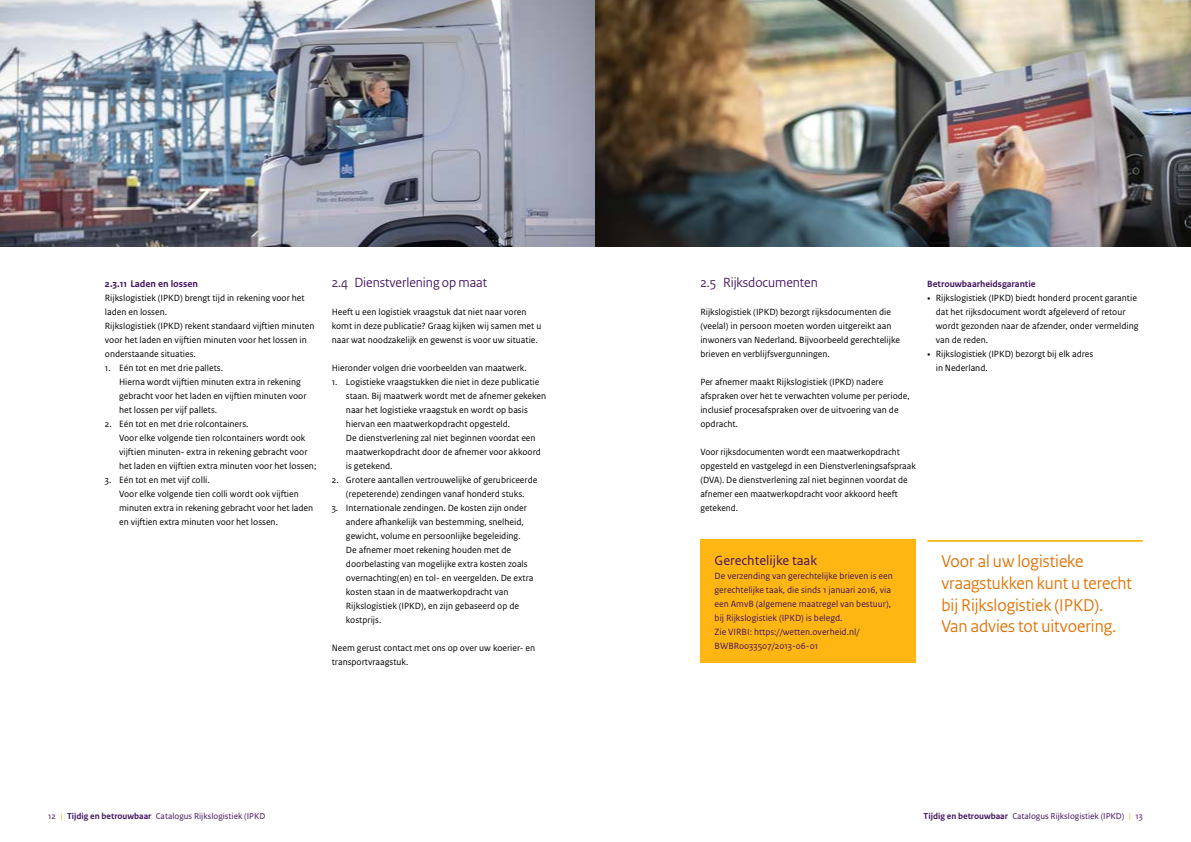
<style>
.page{position:relative;width:1191px;height:842px;background:#fff}
.page>*{position:absolute;margin:0;border:0;box-sizing:border-box;transform-origin:0 0}
.t1{font:18px/21.6px "Rijksoverheid Sans Heading";color:#e17000}
.t2{font:14px "Rijksoverheid Sans Heading";color:#42145f}
.t3{font:14px "Rijksoverheid Sans Text";color:#42145f}
.t4{font:700 10px "Rijksoverheid Sans Text";color:#42145f}
.t5{font:9.5px/14px "Rijksoverheid Sans Text";color:#000}
.t6{font:9.5px/14px "Rijksoverheid Sans Text";color:#42145f}
.t7{font:700 9.5px "Rijksoverheid Sans Text";color:#42145f}
.t8{font:9px "Rijksoverheid Sans Text";color:#42145f}
.s1{font-family:"Rijksoverheid Serif"}
.s2{color:#ffb612}
.s3{font-weight:700}
</style>
<div class="page">
<img style="left:0;top:0;width:1191px;height:247px">
<div style="left:700px;top:539px;width:216px;height:124px;background:#ffb612"></div>
<hr style="left:927px;top:540px;width:215px;height:2px;background:#ffb612">
<p class="t4" style="left:105px;top:278px;width:95px">2.3.11 Laden en lossen</p>
<p class="t5" style="left:105px;top:291px;width:211px">Rijkslogistiek (IPKD) brengt tijd in rekening voor het laden en lossen.<br>Rijkslogistiek (IPKD) rekent standaard vijftien minuten voor het laden en vijftien minuten voor het lossen in onderstaande situaties.</p>
<p class="t5" style="left:119px;top:361px;width:189px;text-indent:-14px">1. Eén tot en met drie pallets.<br>Hierna wordt vijftien minuten extra in rekening gebracht voor het laden en vijftien minuten voor het lossen per vijf pallets.</p>
<p class="t5" style="left:119px;top:417px;width:199px;text-indent:-14px">2. Eén tot en met drie rolcontainers.<br>Voor elke volgende tien rolcontainers wordt ook vijftien minuten- extra in rekening gebracht voor het laden en vijftien extra minuten voor het lossen;</p>
<p class="t5" style="left:119px;top:473px;width:196px;text-indent:-14px">3. Eén tot en met vijf colli.<br>Voor elke volgende tien colli wordt ook vijftien minuten extra in rekening gebracht voor het laden en vijftien extra minuten voor het lossen.</p>
<h2 class="t2" style="left:332px;top:275px;width:157px">2.4 Dienstverlening op maat</h2>
<p class="t5" style="left:332px;top:305px;width:211px">Heeft u een logistiek vraagstuk dat niet naar voren komt in deze publicatie? Graag kijken wij samen met u naar wat noodzakelijk en gewenst is voor uw situatie.</p>
<p class="t5" style="left:332px;top:361px;width:196px">Hieronder volgen drie voorbeelden van maatwerk.</p>
<p class="t5" style="left:346px;top:375px;width:202px;text-indent:-14px">1. Logistieke vraagstukken die niet in deze publicatie staan. Bij maatwerk wordt met de afnemer gekeken naar het logistieke vraagstuk en wordt op basis hiervan een maatwerkopdracht opgesteld.<br>De dienstverlening zal niet beginnen voordat een maatwerkopdracht door de afnemer voor akkoord is getekend.</p>
<p class="t5" style="left:332px;top:473px;width:207px;text-align:center">2. Grotere aantallen vertrouwelijke of gerubriceerde (repeterende) zendingen vanaf honderd stuks.</p>
<p class="t5" style="left:346px;top:501px;width:189px;text-indent:-14px">3. Internationale zendingen. De kosten zijn onder andere afhankelijk van bestemming, snelheid, gewicht, volume en persoonlijke begeleiding.<br>De afnemer moet rekening houden met de doorbelasting van mogelijke extra kosten zoals overnachting(en) en tol- en veergelden. De extra kosten staan in de maatwerkopdracht van Rijkslogistiek (IPKD), en zijn gebaseerd op de kostprijs.</p>
<p class="t5" style="left:332px;top:641px;width:205px">Neem gerust contact met ons op over uw koerier- en transportvraagstuk.</p>
<h2 class="t2" style="left:700px;top:275px;width:119px">2.5 Rijksdocumenten</h2>
<p class="t5" style="left:700px;top:305px;width:201px">Rijkslogistiek (IPKD) bezorgt rijksdocumenten die (veelal) in persoon moeten worden uitgereikt aan inwoners van Nederland. Bijvoorbeeld gerechtelijke brieven en verblijfsvergunningen.</p>
<p class="t5" style="left:700px;top:375px;width:211px">Per afnemer maakt Rijkslogistiek (IPKD) nadere afspraken over het te verwachten volume per periode, inclusief procesafspraken over de uitvoering van de opdracht.</p>
<p class="t5" style="left:700px;top:445px;width:217px">Voor rijksdocumenten wordt een maatwerkopdracht opgesteld en vastgelegd in een Dienstverleningsafspraak (DVA). De dienstverlening zal niet beginnen voordat de afnemer een maatwerkopdracht voor akkoord heeft getekend.</p>
<p class="t7" style="left:927px;top:279px;width:110px">Betrouwbaarheidsgarantie</p>
<p class="t5" style="left:935px;top:291px;width:204px;text-indent:-9px"><span class="s1">•</span> Rijkslogistiek (IPKD) biedt honderd procent garantie dat het rijksdocument wordt afgeleverd of retour wordt gezonden naar de afzender, onder vermelding van de reden.</p>
<p class="t5" style="left:935px;top:347px;width:159px;text-indent:-9px"><span class="s1">•</span> Rijkslogistiek (IPKD) bezorgt bij elk adres in Nederland.</p>
<h2 class="t3" style="left:714px;top:552px;width:104px">Gerechtelijke taak</h2>
<p class="t6" style="left:714px;top:569px;width:180px">De verzending van gerechtelijke brieven is een gerechtelijke taak, die sinds 1 januari 2016, via een AmvB (algemene maatregel van bestuur), bij Rijkslogistiek (IPKD) is belegd.<br>Zie VIRBI: https://wetten.overheid.nl/ BWBR0033507/2013-06-01</p>
<h1 class="t1" style="left:941px;top:551px;width:192px">Voor al uw logistieke vraagstukken kunt u terecht bij Rijkslogistiek (IPKD).<br>Van advies tot uitvoering.</h1>
<p class="t8" style="left:48px;top:811px;width:218px">12 <span class="s2">|</span> <span class="s3">Tijdig en betrouwbaar</span> Catalogus Rijkslogistiek (IPKD</p>
<p class="t8" style="left:923px;top:811px;width:221px"><span class="s3">Tijdig en betrouwbaar</span> Catalogus Rijkslogistiek (IPKD) <span class="s2">|</span> 13</p>
</div>
